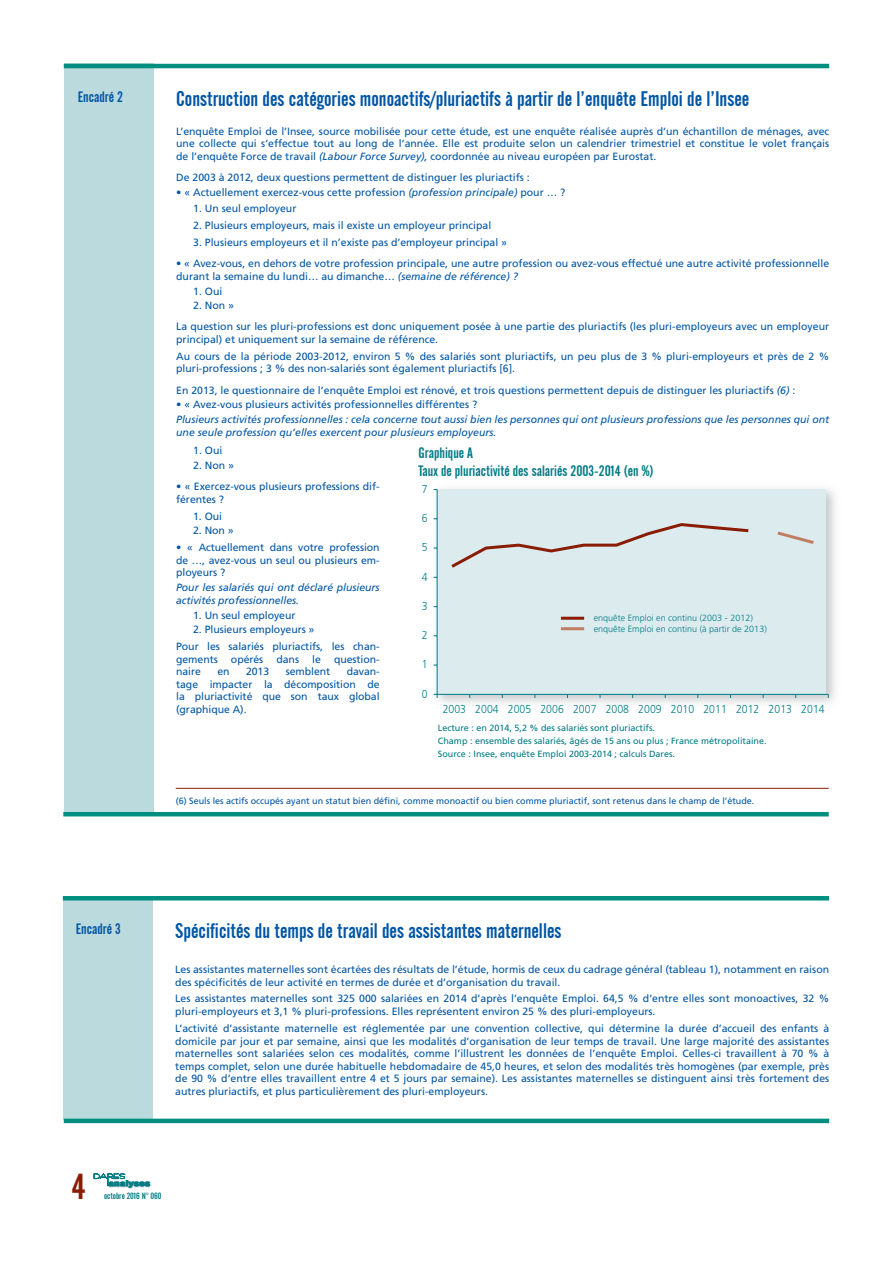
<style>
.page{position:relative;width:893px;height:1263px;background:#fff}
.page>*{position:absolute;margin:0;border:0;box-sizing:border-box;transform-origin:0 0}
.t1{font:36px "Alternate Gothic No 2 BT";color:#891c02}
.t2{font:21px "Alternate Gothic No 2 BT";color:#0155a5}
.t3{font:15px/18px "Alternate Gothic No 2 BT";color:#007b85}
.t4{font:15px "Alternate Gothic No 2 BT";color:#0155a5}
.t5{font:300 11.55px "Frutiger";color:#007b85;scale:.91 1}
.t6{font:10.5px/12.6px "Frutiger";color:#0155a5}
.t7{font:italic 10.5px/12.6px "Frutiger";color:#0155a5}
.t8{font:9px/12.9px "Frutiger";color:#007b85}
.t9{font:9px "Frutiger";color:#0155a5}
.t10{font:300 9px/10.8px "Frutiger";color:#007b85}
.t11{font:9px "Alternate Gothic No 2 BT";color:#007b85}
.t12{font:7.8px "Alternate Gothic No 2 BT";color:#007b85;scale:2.03 1}
.s1{font-style:italic}
</style>
<div class="page">
<svg style="left:94px;top:1173px;width:56px;height:16px"></svg>
<div style="left:64px;top:898px;width:89px;height:221px;background:#badade"></div>
<hr style="left:63px;top:896px;width:766px;height:4px;background:#008e7f">
<hr style="left:64px;top:1119px;width:765px;height:4px;background:#008e7f">
<div style="left:65px;top:63px;width:89px;height:749px;background:#badade"></div>
<hr style="left:64px;top:64px;width:765px;height:4px;background:#008e7f">
<hr style="left:63px;top:812px;width:766px;height:4px;background:#008e7f">
<img style="left:433px;top:489px;width:402px;height:214px">
<div style="left:437px;top:490px;width:389px;height:204px;background:#dbebee"></div>
<hr style="left:562px;top:617px;width:21px;height:3px;background:#891c02">
<hr style="left:562px;top:627px;width:21px;height:3px;background:#c17d61">
<hr style="left:437px;top:490px;width:1px;height:204px;background:#007b85">
<hr style="left:437px;top:694px;width:391px;height:1px;background:#007b85">
<svg style="left:434px;top:694px;width:4px;height:4px"></svg>
<svg style="left:451px;top:523px;width:298px;height:45px"></svg>
<svg style="left:777px;top:531px;width:37px;height:13px"></svg>
<hr style="left:176px;top:788px;width:653px;height:1px;background:#891c02">
<h3 class="t4" style="left:78px;top:89px;width:47px">Encadré 2</h3>
<h2 class="t2" style="left:176px;top:87px;width:575px">Construction des catégories monoactifs/pluriactifs à partir de l’enquête Emploi de l’Insee</h2>
<p class="t6" style="left:176px;top:125px;width:655px;text-align:justify">L’enquête Emploi de l’Insee, source mobilisée pour cette étude, est une enquête réalisée auprès d’un échantillon de ménages, avec une collecte qui s’effectue tout au long de l’année. Elle est produite selon un calendrier trimestriel et constitue le volet français de l’enquête Force de travail <span class="s1">(Labour Force Survey),</span> coordonnée au niveau européen par Eurostat.</p>
<p class="t6" style="left:176px;top:171px;width:355px">De 2003 à 2012, deux questions permettent de distinguer les pluriactifs :</p>
<p class="t6" style="left:176px;top:186px;width:391px">• « Actuellement exercez-vous cette profession <span class="s1">(profession principale)</span> pour … ?</p>
<p class="t6" style="left:193px;top:202px;width:105px">1. Un seul employeur</p>
<p class="t6" style="left:193px;top:219px;width:300px">2. Plusieurs employeurs, mais il existe un employeur principal</p>
<p class="t6" style="left:193px;top:236px;width:315px">3. Plusieurs employeurs et il n’existe pas d’employeur principal »</p>
<p class="t6" style="left:176px;top:257px;width:655px">• « Avez-vous, en dehors de votre profession principale, une autre profession ou avez-vous effectué une autre activité professionnelle durant la semaine du lundi… au dimanche… <span class="s1">(semaine de référence) ?</span></p>
<p class="t6" style="left:193px;top:285px;width:31px">1. Oui</p>
<p class="t6" style="left:176px;top:295px;width:654px;line-height:21.1px;text-indent:17px">2. Non »<br>La question sur les pluri-professions est donc uniquement posée à une partie des pluriactifs (les pluri-employeurs avec un employeur</p>
<p class="t6" style="left:176px;top:331px;width:654px;line-height:16.8px">principal) et uniquement sur la semaine de référence.<br>Au cours de la période 2003-2012, environ 5 % des salariés sont pluriactifs, un peu plus de 3 % pluri-employeurs et près de 2 %</p>
<p class="t6" style="left:176px;top:358px;width:621px;line-height:21.1px">pluri-professions ; 3 % des non-salariés sont également pluriactifs [6].<br>En 2013, le questionnaire de l’enquête Emploi est rénové, et trois questions permettent depuis de distinguer les pluriactifs <span class="s1">(6)</span> :</p>
<p class="t6" style="left:176px;top:398px;width:303px">• « Avez-vous plusieurs activités professionnelles différentes ?</p>
<p class="t7" style="left:176px;top:413px;width:655px">Plusieurs activités professionnelles : cela concerne tout aussi bien les personnes qui ont plusieurs professions que les personnes qui ont une seule profession qu’elles exercent pour plusieurs employeurs.</p>
<p class="t6" style="left:193px;top:444px;width:31px">1. Oui</p>
<p class="t6" style="left:193px;top:459px;width:42px">2. Non »</p>
<p class="t6" style="left:176px;top:480px;width:205px">• « Exercez-vous plusieurs professions dif&shy;férentes ?</p>
<p class="t6" style="left:193px;top:510px;width:30px">1. Oui</p>
<p class="t6" style="left:193px;top:524px;width:42px">2. Non »</p>
<p class="t6" style="left:176px;top:541px;width:205px;text-align:justify">• « Actuellement dans votre profession de …, avez-vous un seul ou plusieurs em&shy;ployeurs ?</p>
<p class="t7" style="left:176px;top:581px;width:205px">Pour les salariés qui ont déclaré plusieurs activités professionnelles.</p>
<p class="t6" style="left:193px;top:609px;width:104px">1. Un seul employeur</p>
<p class="t6" style="left:176px;top:621px;width:205px;line-height:16.8px;text-indent:17px">2. Plusieurs employeurs »<br>Pour les salariés pluriactifs, les chan-</p>
<p class="t6" style="left:176px;top:653px;width:205px">gements opérés dans le question&shy;naire</p>
<h3 class="t3" style="left:418px;top:444px;width:237px">Graphique A<br>Taux de pluriactivité des salariés 2003-2014 (en %)</h3>
<p class="t5" style="left:422px;top:482px;width:8px">7</p>
<p class="t5" style="left:422px;top:512px;width:8px">6</p>
<p class="t5" style="left:422px;top:541px;width:8px">5</p>
<p class="t5" style="left:422px;top:570px;width:8px">4</p>
<p class="t5" style="left:422px;top:599px;width:8px">3</p>
<p class="t10" style="left:594px;top:613px;width:175px">enquête Emploi en continu (2003 - 2012) enquête Emploi en continu (à partir de 2013)</p>
<p class="t5" style="left:422px;top:629px;width:8px">2</p>
<p class="t5" style="left:422px;top:658px;width:8px">1</p>
<p class="t6" style="left:176px;top:665px;width:205px;text-align:justify;text-indent:170px">davan&shy;tage impacter la décomposition de la pluriactivité que son taux global (graphique A).</p>
<p class="t6" style="left:217px;top:665px;width:14px">en</p>
<p class="t6" style="left:246px;top:665px;width:25px">2013</p>
<p class="t6" style="left:286px;top:665px;width:46px">semblent</p>
<p class="t5" style="left:422px;top:687px;width:8px">0</p>
<p class="t5" style="left:443px;top:702px;width:421px">2003 2004 2005 2006 2007 2008 2009 2010 2011 2012 2013 2014</p>
<p class="t8" style="left:438px;top:722px;width:330px">Lecture : en 2014, 5,2 % des salariés sont pluriactifs.<br>Champ : ensemble des salariés, âgés de 15 ans ou plus ; France métropolitaine.<br>Source : Insee, enquête Emploi 2003-2014 ; calculs Dares.</p>
<p class="t9" style="left:176px;top:795px;width:580px">(6) Seuls les actifs occupés ayant un statut bien défini, comme monoactif ou bien comme pluriactif, sont retenus dans le champ de l’étude.</p>
<h3 class="t4" style="left:76px;top:921px;width:47px">Encadré 3</h3>
<h2 class="t2" style="left:175px;top:919px;width:388px">Spécificités du temps de travail des assistantes maternelles</h2>
<p class="t6" style="left:175px;top:963px;width:655px">Les assistantes maternelles sont écartées des résultats de l’étude, hormis de ceux du cadrage général (tableau 1), notamment en raison des spécificités de leur activité en termes de durée et d’organisation du travail.</p>
<p class="t6" style="left:175px;top:992px;width:655px">Les assistantes maternelles sont 325 000 salariées en 2014 d’après l’enquête Emploi. 64,5 % d’entre elles sont monoactives, 32 % pluri-employeurs et 3,1 % pluri-professions. Elles représentent environ 25 % des pluri-employeurs.</p>
<p class="t6" style="left:175px;top:1022px;width:655px;text-align:justify">L’activité d’assistante maternelle est réglementée par une convention collective, qui détermine la durée d’accueil des enfants à domicile par jour et par semaine, ainsi que les modalités d’organisation de leur temps de travail. Une large majorité des assistantes maternelles sont salariées selon ces modalités, comme l’illustrent les données de l’enquête Emploi. Celles-ci travaillent à 70 % à temps complet, selon une durée habituelle hebdomadaire de 45,0 heures, et selon des modalités très homogènes (par exemple, près de 90 % d’entre elles travaillent entre 4 et 5 jours par semaine). Les assistantes maternelles se distinguent ainsi très fortement des autres pluriactifs, et plus particulièrement des pluri-employeurs.</p>
<h1 class="t1" style="left:71px;top:1166px;width:16px">4</h1>
<p class="t12" style="left:108px;top:1179px;width:22px">analyses</p>
<p class="t11" style="left:104px;top:1191px;width:59px">octobre 2016 N° 060</p>
</div>
